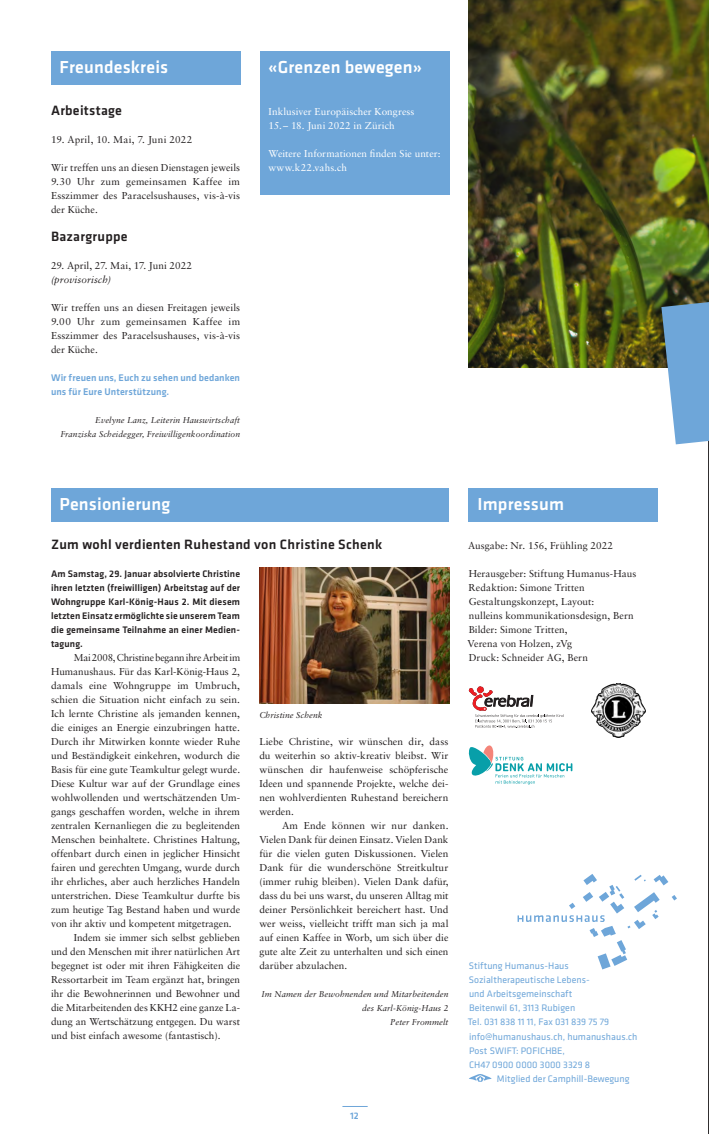
<style>
.page{position:relative;width:709px;height:1134px;background:#fff}
.page>*{position:absolute;margin:0;border:0;box-sizing:border-box;transform-origin:0 0}
.t1{font:500 18px "Klavika";letter-spacing:.01em;color:#fff}
.t2{font:500 14px "Klavika";letter-spacing:.02em;color:#231f20}
.t3{font:10px/14px "Sabon";color:#231f20;text-align:justify}
.t4{font:10px/14px "Sabon";color:#fff}
.t5{font:500 10px/14px "Klavika";letter-spacing:.005em;color:#6ea6d9}
.t6{font:10px "Sabon";letter-spacing:-.02em;color:#231f20}
.t7{font:10px "Sabon";letter-spacing:.02em;color:#231f20}
.t8{font:italic 10px "Sabon";letter-spacing:.01em;color:#231f20}
.t9{font:9.8px/14px "Klavika";letter-spacing:.005em;color:#6ea6d9}
.t10{font:500 9.8px/14px "Klavika";letter-spacing:.01em;color:#231f20;text-align:justify}
.t11{font:500 9.8px "Klavika";color:#6ea6d9}
.t12{font:italic 8.5px/14px "Sabon";letter-spacing:.01em;color:#231f20;text-align:right}
</style>
<div class="page">
<svg style="left:342px;top:1106px;width:26px;height:1px"></svg>
<hr style="left:708px;top:0;width:1px;height:1134px;background:#231f20">
<img style="left:469px;top:0;width:240px;height:367px">
<div style="left:469px;top:488px;width:189px;height:33px;background:#6ea6d9"></div>
<svg style="left:469px;top:686px;width:94px;height:42px"></svg>
<img style="left:591px;top:683px;width:54px;height:54px">
<div style="left:51px;top:51px;width:189px;height:33px;background:#6ea6d9"></div>
<svg style="left:469px;top:745px;width:103px;height:39px"></svg>
<svg style="left:517px;top:874px;width:160px;height:95px"></svg>
<svg style="left:469px;top:1074px;width:23px;height:8px"></svg>
<svg style="left:661px;top:302px;width:48px;height:142px;background:#7dabd3"></svg>
<div style="left:51px;top:488px;width:398px;height:33px;background:#6ea6d9"></div>
<img style="left:260px;top:567px;width:189px;height:136px">
<div style="left:260px;top:51px;width:189px;height:143px;background:#6ea6d9"></div>
<h1 class="t1" style="left:60px;top:55px;width:110px">Freundeskreis</h1>
<h2 class="t2" style="left:51px;top:101px;width:72px">Arbeitstage</h2>
<p class="t7" style="left:51px;top:134px;width:143px">19. April, 10. Mai, 7. Juni 2022</p>
<p class="t3" style="left:51px;top:161px;width:190px">Wir treffen uns an diesen Dienstagen jeweils 9.30 Uhr zum gemeinsamen Kaffee im Esszimmer des Paracelsushauses, vis-à-vis der Küche.</p>
<h2 class="t2" style="left:51px;top:227px;width:78px">Bazargruppe</h2>
<p class="t3" style="left:51px;top:259px;width:142px">29. April, 27. Mai, 17. Juni 2022</p>
<p class="t8" style="left:51px;top:274px;width:61px">(provisorisch)</p>
<p class="t3" style="left:51px;top:301px;width:190px">Wir treffen uns an diesen Freitagen jeweils 9.00 Uhr zum gemeinsamen Kaffee im Esszimmer des Paracelsushauses, vis-à-vis der Küche.</p>
<p class="t5" style="left:51px;top:371px;width:190px">Wir freuen uns, Euch zu sehen und bedanken uns für Eure Unterstützung.</p>
<p class="t12" style="left:60px;top:413px;width:181px">Evelyne Lanz, Leiterin Hauswirtschaft<br>Franziska Scheidegger, Freiwilligenkoordination</p>
<h1 class="t1" style="left:268px;top:55px;width:155px">«Grenzen bewegen»</h1>
<p class="t4" style="left:268px;top:105px;width:147px">Inklusiver Europäischer Kongress<br>15.– 18. Juni 2022 in Zürich</p>
<p class="t4" style="left:268px;top:147px;width:173px">Weitere Informationen finden Sie unter: www.k22.vahs.ch</p>
<h1 class="t1" style="left:60px;top:492px;width:112px">Pensionierung</h1>
<h2 class="t2" style="left:51px;top:535px;width:333px">Zum wohl verdienten Ruhestand von Christine Schenk</h2>
<p class="t10" style="left:51px;top:567px;width:190px">Am Samstag, 29. Januar absolvierte Christine ihren letzten (freiwilligen) Arbeitstag auf der Wohngruppe Karl-König-Haus 2. Mit diesem letzten Einsatz ermöglichte sie unserem Team die gemeinsame Teilnahme an einer Medien&shy;tagung.</p>
<p class="t6" style="left:74px;top:652px;width:168px">Mai 2008, Christine begann ihre Arbeit im</p>
<p class="t3" style="left:51px;top:665px;width:190px">Humanushaus. Für das Karl-König-Haus 2,</p>
<p class="t3" style="left:51px;top:679px;width:190px">damals eine Wohngruppe im Umbruch,</p>
<p class="t3" style="left:51px;top:693px;width:190px">schien die Situation nicht einfach zu sein.</p>
<p class="t3" style="left:51px;top:707px;width:190px">Ich lernte Christine als jemanden kennen,</p>
<p class="t3" style="left:51px;top:721px;width:190px">die einiges an Energie einzubringen hatte.</p>
<p class="t3" style="left:51px;top:735px;width:191px">Durch ihr Mitwirken konnte wieder Ruhe</p>
<p class="t3" style="left:51px;top:749px;width:190px">und Beständigkeit einkehren, wodurch die</p>
<p class="t3" style="left:51px;top:763px;width:190px">Basis für eine gute Teamkultur gelegt wurde.</p>
<p class="t3" style="left:51px;top:777px;width:190px">Diese Kultur war auf der Grundlage eines</p>
<p class="t3" style="left:51px;top:791px;width:190px">wohlwollenden und wertschätzenden Um-</p>
<p class="t3" style="left:51px;top:805px;width:190px">gangs geschaffen worden, welche in ihrem</p>
<p class="t3" style="left:51px;top:819px;width:191px">zentralen Kernanliegen die zu begleitenden</p>
<p class="t3" style="left:51px;top:833px;width:190px">Menschen beinhaltete. Christines Haltung,</p>
<p class="t3" style="left:51px;top:847px;width:191px">offenbart durch einen in jeglicher Hinsicht</p>
<p class="t3" style="left:51px;top:861px;width:190px">fairen und gerechten Umgang, wurde durch</p>
<p class="t3" style="left:51px;top:875px;width:190px">ihr ehrliches, aber auch herzliches Handeln</p>
<p class="t3" style="left:51px;top:889px;width:190px">unterstrichen. Diese Teamkultur durfte bis</p>
<p class="t3" style="left:51px;top:903px;width:190px">zum heutige Tag Bestand haben und wurde</p>
<p class="t3" style="left:51px;top:917px;width:182px">von ihr aktiv und kompetent mitgetragen.</p>
<p class="t3" style="left:74px;top:931px;width:168px">Indem sie immer sich selbst geblieben</p>
<p class="t3" style="left:51px;top:945px;width:190px">und den Menschen mit ihrer natürlichen Art</p>
<p class="t3" style="left:51px;top:959px;width:190px">begegnet ist oder mit ihren Fähigkeiten die</p>
<p class="t3" style="left:51px;top:973px;width:190px">Ressortarbeit im Team ergänzt hat, bringen</p>
<p class="t3" style="left:51px;top:987px;width:191px">ihr die Bewohnerinnen und Bewohner und</p>
<p class="t3" style="left:51px;top:1001px;width:190px">die Mitarbeitenden des KKH2 eine ganze La-</p>
<p class="t3" style="left:51px;top:1015px;width:190px">dung an Wertschätzung entgegen. Du warst</p>
<p class="t3" style="left:51px;top:1029px;width:171px">und bist einfach awesome (fantastisch).</p>
<p class="t12" style="left:259px;top:707px;width:65px">Christine Schenk</p>
<p class="t3" style="left:259px;top:735px;width:190px">Liebe Christine, wir wünschen dir, dass du weiterhin so aktiv-kreativ bleibst. Wir wünschen dir haufenweise schöpferische Ideen und spannende Projekte, welche dei&shy;nen wohlverdienten Ruhestand bereichern werden.</p>
<p class="t3" style="left:259px;top:819px;width:191px;text-indent:23px">Am Ende können wir nur danken.<br>Vielen Dank für deinen Einsatz. Vielen Dank für die vielen guten Diskussionen. Vielen Dank für die wunderschöne Streitkultur (immer ruhig bleiben). Vielen Dank dafür, dass du bei uns warst, du unseren Alltag mit deiner Persönlichkeit bereichert hast. Und wer weiss, vielleicht trifft man sich ja mal auf einen Kaffee in Worb, um sich über die gute alte Zeit zu unterhalten und sich einen darüber abzulachen.</p>
<p class="t12" style="left:261px;top:987px;width:188px">Im Namen der Bewohnenden und Mitarbeitenden des Karl-König-Haus 2<br>Peter Frommelt</p>
<p class="t11" style="left:350px;top:1109px;width:10px">12</p>
<h1 class="t1" style="left:477px;top:492px;width:88px">Impressum</h1>
<p class="t3" style="left:468px;top:539px;width:146px">Ausgabe: Nr. 156, Frühling 2022</p>
<p class="t3" style="left:467px;top:567px;width:170px;text-align:left">Herausgeber: Stiftung Humanus-Haus<br>Redaktion: Simone Tritten<br>Gestaltungskonzept, Layout:<br>nulleins kommunikationsdesign, Bern<br>Bilder: Simone Tritten,<br>Verena von Holzen, zVg<br>Druck: Schneider AG, Bern</p>
<p class="t9" style="left:468px;top:959px;width:171px">Stiftung Humanus-Haus<br>Sozialtherapeutische Lebens-<br>und Arbeitsgemeinschaft<br>Beitenwil 61, 3113 Rubigen<br>Tel. 031 838 11 11, Fax 031 839 75 79 info@humanushaus.ch, humanushaus.ch<br>Post SWIFT: POFICHBE,<br>CH47 0900 0000 3000 3329 8</p>
<p class="t9" style="left:497px;top:1071px;width:134px">Mitglied der Camphill-Bewegung</p>
</div>
